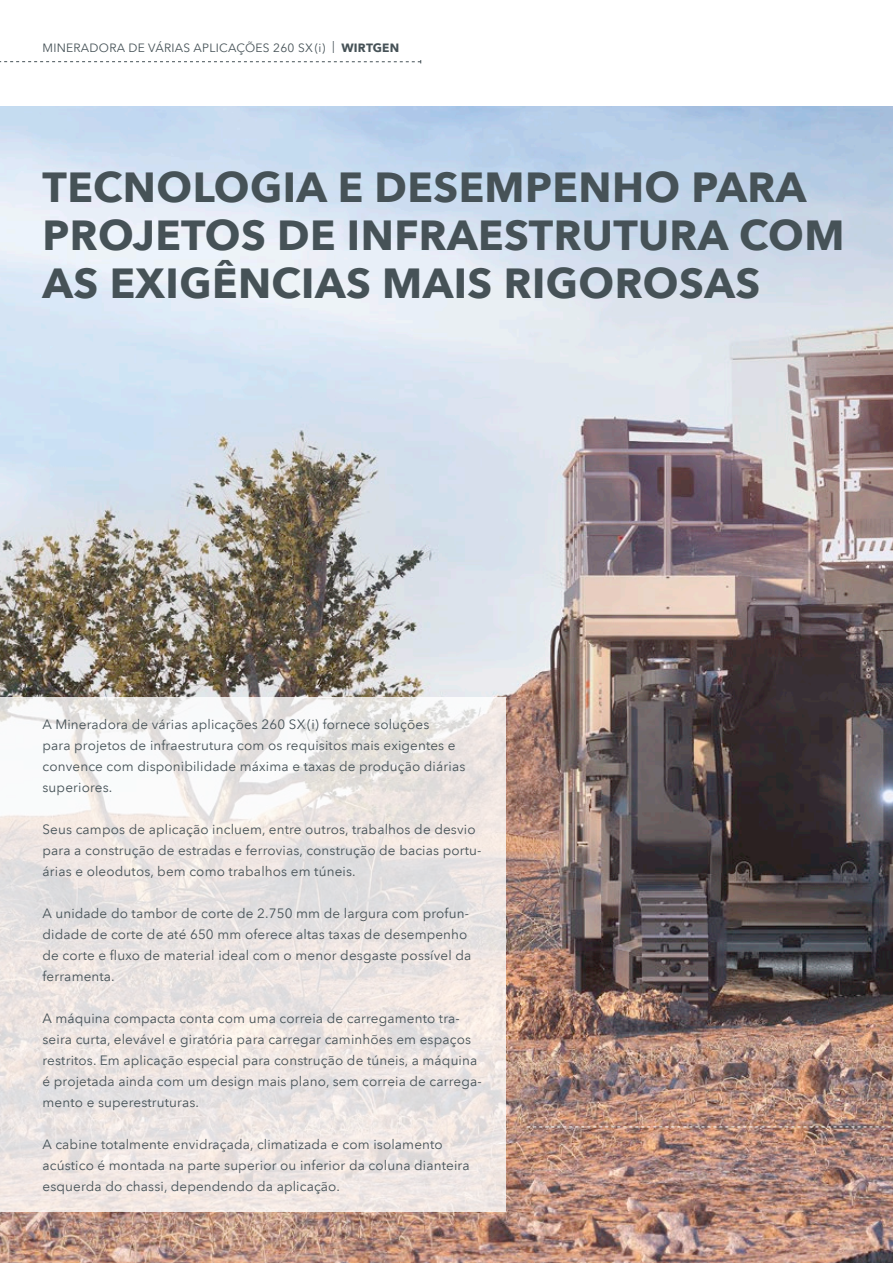
<style>
.page{position:relative;width:893px;height:1263px;background:#fff}
.page>*{position:absolute;margin:0;border:0;box-sizing:border-box;transform-origin:0 0}
.t1{font:700 42px/48px "Avenir Next LT Pro";letter-spacing:.01em;color:#465257}
.t2{font:13.5px/21px "Avenir Next LT Pro";letter-spacing:.01em;color:#465257}
.t3{font:12px "Avenir Next LT Pro";letter-spacing:.02em;color:#465257}
.s1{font-weight:700}
</style>
<div class="page">
<img style="left:0;top:106px;width:893px;height:1157px">
<svg style="left:527px;top:1126px;width:366px;height:1px"></svg>
<svg style="left:0;top:60px;width:421px;height:3px"></svg>
<svg style="left:0;top:697px;width:506px;height:515px;background:#ece6e4"></svg>
<p class="t3" style="left:43px;top:40px;width:358px">MINERADORA DE VÁRIAS APLICAÇÕES 260 SX(i) | <span class="s1">WIRTGEN</span></p>
<h1 class="t1" style="left:43px;top:163px;width:803px">TECNOLOGIA E DESEMPENHO PARA<br>PROJETOS DE INFRAESTRUTURA COM<br>AS EXIGÊNCIAS MAIS RIGOROSAS</h1>
<p class="t2" style="left:43px;top:713px;width:424px">A Mineradora de várias aplicações 260 SX(i) fornece soluções<br>para projetos de infraestrutura com os requisitos mais exigentes e convence com disponibilidade máxima e taxas de produção diárias superiores.</p>
<p class="t2" style="left:43px;top:818px;width:440px">Seus campos de aplicação incluem, entre outros, trabalhos de desvio para a construção de estradas e ferrovias, construção de bacias portu&shy;árias e oleodutos, bem como trabalhos em túneis.</p>
<p class="t2" style="left:43px;top:902px;width:430px">A unidade do tambor de corte de 2.750 mm de largura com profun&shy;didade de corte de até 650 mm oferece altas taxas de desempenho de corte e fluxo de material ideal com o menor desgaste possível da ferramenta.</p>
<p class="t2" style="left:43px;top:1007px;width:441px">A máquina compacta conta com uma correia de carregamento tra&shy;seira curta, elevável e giratória para carregar caminhões em espaços restritos. Em aplicação especial para construção de túneis, a máquina é projetada ainda com um design mais plano, sem correia de carrega&shy;mento e superestruturas.</p>
<p class="t2" style="left:43px;top:1133px;width:429px">A cabine totalmente envidraçada, climatizada e com isolamento acústico é montada na parte superior ou inferior da coluna dianteira esquerda do chassi, dependendo da aplicação.</p>
</div>
